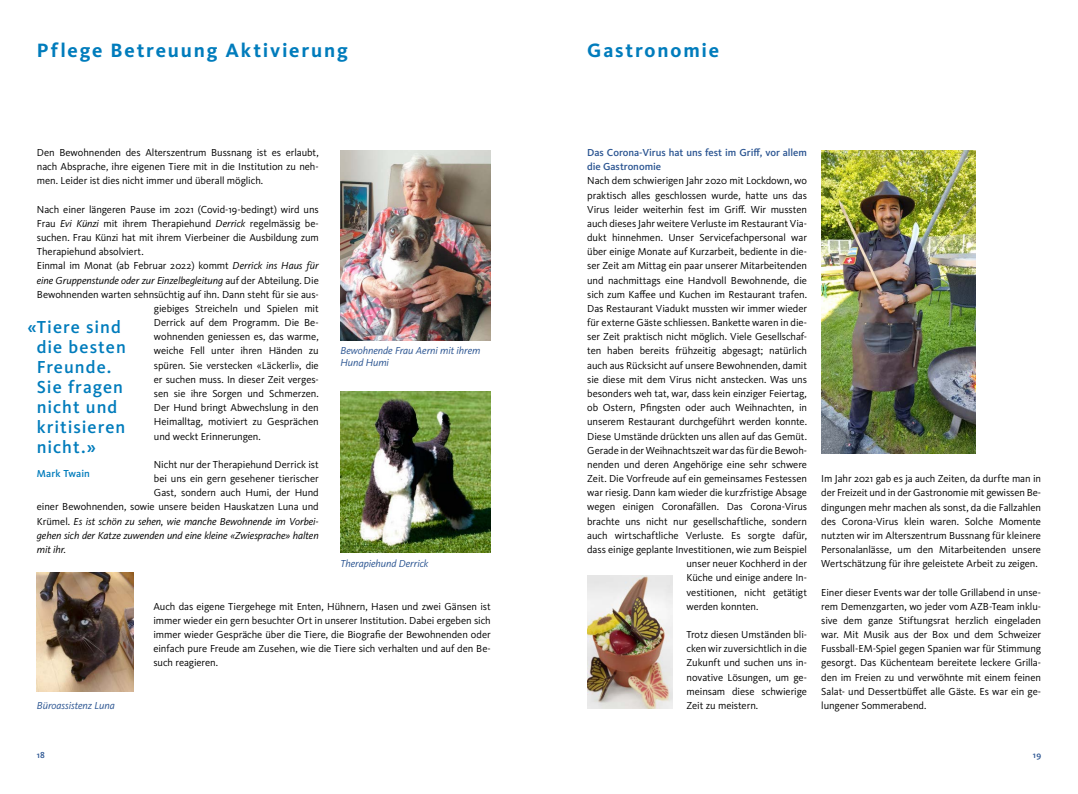
<style>
.page{position:relative;width:1078px;height:794px;background:#fff}
.page>*{position:absolute;margin:0;border:0;box-sizing:border-box;transform-origin:0 0}
.t1{font:700 20px "Kievit OT";letter-spacing:.09em;color:#007cbc}
.t2{font:500 18px/20px "Kievit OT";letter-spacing:.055em;color:#007cbc}
.t3{font:10.5px/14.2px "Kievit OT";letter-spacing:-.01em;color:#000;text-align:justify}
.t4{font:italic 10.5px "Kievit OT";letter-spacing:-.005em;color:#000}
.t5{font:italic 10.5px/12px "Kievit OT";letter-spacing:-.005em;color:#2a5491}
.t6{font:500 10.5px/14.2px "Kievit OT";letter-spacing:-.005em;color:#2a5491}
.t7{font:500 10.5px "Kievit OT";letter-spacing:.015em;color:#007cbc}
.t8{font:500 9px "Kievit OT";color:#2a5491}
.s1{font-style:italic}
.s2{font-style:normal}
</style>
<div class="page">
<img style="left:340px;top:391px;width:150px;height:162px">
<img style="left:340px;top:150px;width:150px;height:190px">
<img style="left:37px;top:573px;width:96px;height:119px">
<img style="left:587px;top:575px;width:85px;height:134px">
<img style="left:821px;top:150px;width:154px;height:304px">
<h1 class="t1" style="left:37px;top:38px;width:312px">Pflege Betreuung Aktivierung</h1>
<p class="t3" style="left:37px;top:145px;width:283px">Den Bewohnenden des Alterszentrum Bussnang ist es erlaubt, nach Absprache, ihre eigenen Tiere mit in die Institution zu neh&shy;men. Leider ist dies nicht immer und überall möglich.</p>
<p class="t3" style="left:37px;top:202px;width:283px">Nach einer längeren Pause im 2021 (Covid-19-bedingt) wird uns</p>
<p class="t3" style="left:37px;top:216px;width:282px">Frau <span class="s1">Evi Künzi</span> mit ihrem Therapiehund <span class="s1">Derrick</span> regelmässig be-</p>
<p class="t3" style="left:37px;top:231px;width:283px">suchen. Frau Künzi hat mit ihrem Vierbeiner die Ausbildung zum</p>
<p class="t3" style="left:37px;top:245px;width:108px">Therapiehund absolviert.</p>
<p class="t3" style="left:37px;top:259px;width:283px">Einmal im Monat (ab Februar 2022) kommt <span class="s1">Derrick ins Haus für</span></p>
<p class="t4" style="left:37px;top:274px;width:283px">eine Gruppenstunde oder zur Einzelbegleitung <span class="s2">auf der Abteilung. Die</span></p>
<p class="t3" style="left:37px;top:287px;width:283px">Bewohnenden warten sehnsüchtig auf ihn. Dann steht für sie aus-</p>
<p class="t3" style="left:154px;top:301px;width:166px">giebiges Streicheln und Spielen mit</p>
<p class="t3" style="left:154px;top:316px;width:166px">Derrick auf dem Programm. Die Be-</p>
<p class="t3" style="left:154px;top:330px;width:166px">wohnenden geniessen es, das warme,</p>
<p class="t3" style="left:154px;top:344px;width:166px">weiche Fell unter ihren Händen zu</p>
<p class="t3" style="left:154px;top:358px;width:166px">spüren. Sie verstecken «Läckerli», die</p>
<p class="t3" style="left:154px;top:372px;width:166px">er suchen muss. In dieser Zeit verges-</p>
<p class="t3" style="left:154px;top:386px;width:166px">sen sie ihre Sorgen und Schmerzen.</p>
<p class="t3" style="left:154px;top:401px;width:166px">Der Hund bringt Abwechslung in den</p>
<p class="t3" style="left:154px;top:415px;width:166px">Heimalltag, motiviert zu Gesprächen</p>
<p class="t3" style="left:154px;top:429px;width:108px">und weckt Erinnerungen.</p>
<p class="t3" style="left:154px;top:457px;width:166px">Nicht nur der Therapiehund Derrick ist</p>
<p class="t3" style="left:154px;top:471px;width:166px">bei uns ein gern gesehener tierischer</p>
<p class="t3" style="left:154px;top:486px;width:166px">Gast, sondern auch Humi, der Hund</p>
<p class="t3" style="left:37px;top:500px;width:283px">einer Bewohnenden, sowie unsere beiden Hauskatzen Luna und</p>
<p class="t4" style="left:37px;top:515px;width:283px"><span class="s2">Krümel.</span> Es ist schön zu sehen, wie manche Bewohnende im Vorbei-</p>
<p class="t4" style="left:37px;top:529px;width:283px">gehen sich der Katze zuwenden und eine kleine «Zwiesprache» halten</p>
<p class="t4" style="left:37px;top:543px;width:31px">mit ihr.</p>
<h2 class="t2" style="left:37px;top:317px;width:91px;text-indent:-9px">«Tiere sind die besten<br>Freunde.<br>Sie fragen nicht und kritisieren nicht.»</h2>
<p class="t7" style="left:37px;top:468px;width:55px">Mark Twain</p>
<p class="t5" style="left:340px;top:345px;width:141px">Bewohnende Frau Aerni mit ihrem<br>Hund Humi</p>
<p class="t5" style="left:340px;top:557px;width:90px">Therapiehund Derrick</p>
<p class="t5" style="left:37px;top:699px;width:79px">Büroassistenz Luna</p>
<p class="t3" style="left:153px;top:599px;width:339px">Auch das eigene Tiergehege mit Enten, Hühnern, Hasen und zwei Gänsen ist immer wieder ein gern besuchter Ort in unserer Institution. Dabei ergeben sich immer wieder Gespräche über die Tiere, die Biografie der Bewohnenden oder einfach pure Freude am Zusehen, wie die Tiere sich verhalten und auf den Be&shy;such reagieren.</p>
<h1 class="t1" style="left:587px;top:38px;width:133px">Gastronomie</h1>
<p class="t6" style="left:587px;top:145px;width:221px">Das Corona-Virus hat uns fest im Griff, vor allem die Gastronomie</p>
<p class="t3" style="left:587px;top:174px;width:221px">Nach dem schwierigen Jahr 2020 mit Lockdown, wo</p>
<p class="t3" style="left:587px;top:188px;width:221px">praktisch alles geschlossen wurde, hatte uns das</p>
<p class="t3" style="left:587px;top:202px;width:221px">Virus leider weiterhin fest im Griff. Wir mussten</p>
<p class="t3" style="left:587px;top:216px;width:221px">auch dieses Jahr weitere Verluste im Restaurant Via-</p>
<p class="t3" style="left:587px;top:231px;width:221px">dukt hinnehmen. Unser Servicefachpersonal war</p>
<p class="t3" style="left:587px;top:245px;width:221px">über einige Monate auf Kurzarbeit, bediente in die-</p>
<p class="t3" style="left:587px;top:259px;width:221px">ser Zeit am Mittag ein paar unserer Mitarbeitenden</p>
<p class="t3" style="left:587px;top:273px;width:221px">und nachmittags eine Handvoll Bewohnende, die</p>
<p class="t3" style="left:587px;top:287px;width:221px">sich zum Kaffee und Kuchen im Restaurant trafen.</p>
<p class="t3" style="left:587px;top:301px;width:221px">Das Restaurant Viadukt mussten wir immer wieder</p>
<p class="t3" style="left:587px;top:316px;width:221px">für externe Gäste schliessen. Bankette waren in die-</p>
<p class="t3" style="left:587px;top:330px;width:221px">ser Zeit praktisch nicht möglich. Viele Gesellschaf-</p>
<p class="t3" style="left:587px;top:344px;width:221px">ten haben bereits frühzeitig abgesagt; natürlich</p>
<p class="t3" style="left:587px;top:358px;width:221px">auch aus Rücksicht auf unsere Bewohnenden, damit</p>
<p class="t3" style="left:587px;top:372px;width:221px">sie diese mit dem Virus nicht anstecken. Was uns</p>
<p class="t3" style="left:587px;top:386px;width:221px">besonders weh tat, war, dass kein einziger Feiertag,</p>
<p class="t3" style="left:587px;top:401px;width:221px">ob Ostern, Pfingsten oder auch Weihnachten, in</p>
<p class="t3" style="left:587px;top:415px;width:221px">unserem Restaurant durchgeführt werden konnte.</p>
<p class="t3" style="left:587px;top:429px;width:221px">Diese Umstände drückten uns allen auf das Gemüt.</p>
<p class="t3" style="left:587px;top:443px;width:220px">Gerade in der Weihnachtszeit war das für die Bewoh-</p>
<p class="t3" style="left:587px;top:457px;width:221px">nenden und deren Angehörige eine sehr schwere</p>
<p class="t3" style="left:587px;top:471px;width:221px">Zeit. Die Vorfreude auf ein gemeinsames Festessen</p>
<p class="t3" style="left:587px;top:486px;width:221px">war riesig. Dann kam wieder die kurzfristige Absage</p>
<p class="t3" style="left:587px;top:500px;width:221px">wegen einigen Coronafällen. Das Corona-Virus</p>
<p class="t3" style="left:587px;top:514px;width:221px">brachte uns nicht nur gesellschaftliche, sondern</p>
<p class="t3" style="left:587px;top:528px;width:221px">auch wirtschaftliche Verluste. Es sorgte dafür,</p>
<p class="t3" style="left:587px;top:542px;width:221px">dass einige geplante Investitionen, wie zum Beispiel</p>
<p class="t3" style="left:686px;top:557px;width:122px">unser neuer Kochherd in der</p>
<p class="t3" style="left:686px;top:571px;width:122px">Küche und einige andere In-</p>
<p class="t3" style="left:686px;top:585px;width:122px">vestitionen, nicht getätigt</p>
<p class="t3" style="left:686px;top:599px;width:73px">werden konnten.</p>
<p class="t3" style="left:686px;top:627px;width:122px">Trotz diesen Umständen bli&shy;cken wir zuversichtlich in die Zukunft und suchen uns in&shy;novative Lösungen, um ge&shy;meinsam diese schwierige Zeit zu meistern.</p>
<p class="t3" style="left:821px;top:472px;width:221px">Im Jahr 2021 gab es ja auch Zeiten, da durfte man in der Freizeit und in der Gastronomie mit gewissen Be&shy;dingungen mehr machen als sonst, da die Fallzahlen des Corona-Virus klein waren. Solche Momente nutzten wir im Alterszentrum Bussnang für kleinere Personalanlässe, um den Mitarbeitenden unsere Wertschätzung für ihre geleistete Arbeit zu zeigen.</p>
<p class="t3" style="left:821px;top:585px;width:221px">Einer dieser Events war der tolle Grillabend in unse&shy;rem Demenzgarten, wo jeder vom AZB-Team inklu&shy;sive dem ganze Stiftungsrat herzlich eingeladen war. Mit Musik aus der Box und dem Schweizer Fussball-EM-Spiel gegen Spanien war für Stimmung gesorgt. Das Küchenteam bereitete leckere Grilla&shy;den im Freien zu und verwöhnte mit einem feinen Salat- und Dessertbüffet alle Gäste. Es war ein ge&shy;lungener Sommerabend.</p>
<p class="t8" style="left:37px;top:749px;width:10px">18</p>
<p class="t8" style="left:1032px;top:749px;width:10px">19</p>
</div>
